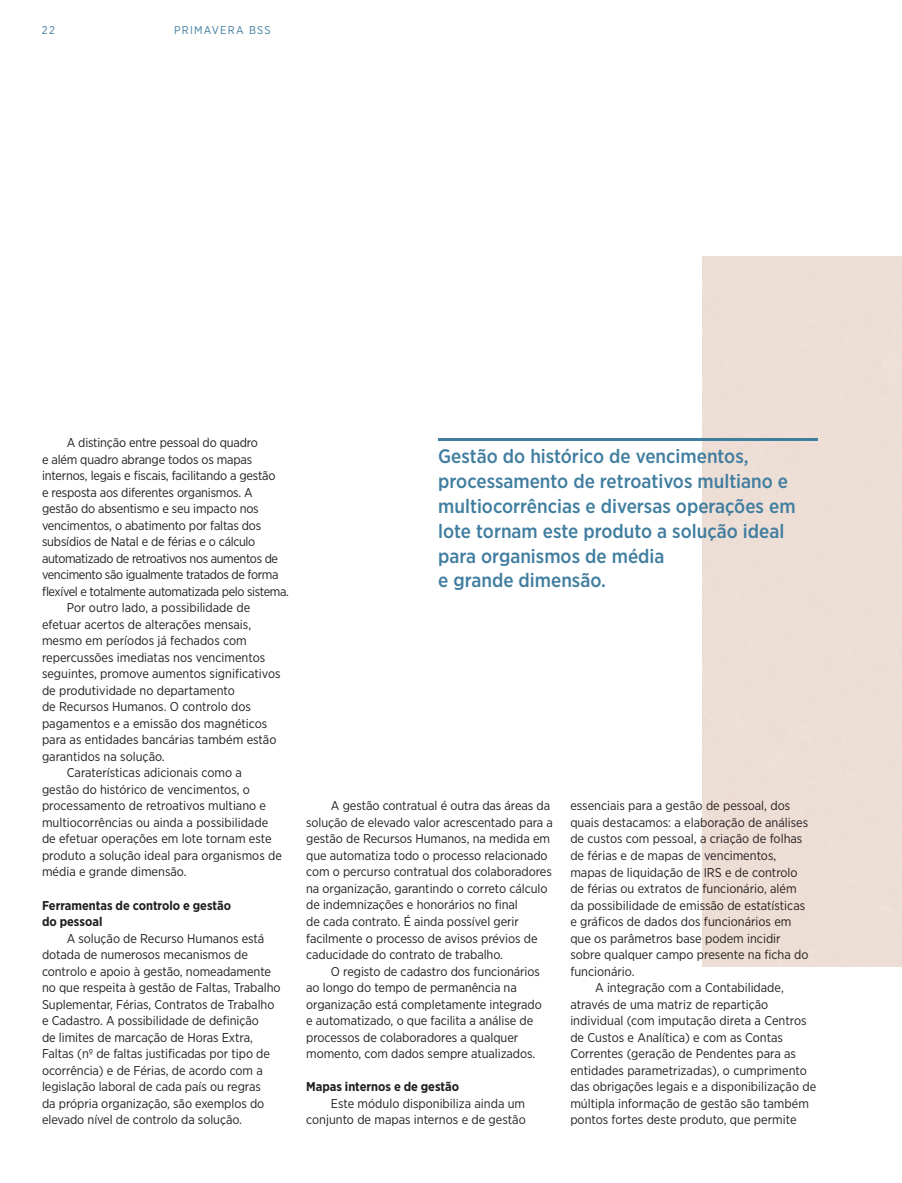
<style>
.page{position:relative;width:902px;height:1183px;background:#fff}
.page>*{position:absolute;margin:0;border:0;box-sizing:border-box;transform-origin:0 0}
.Lead{font:500 19.5px/24.8px "Gotham Narrow";color:#407d9f}
.Body{font:12.75px/16.5px "Gotham Narrow";letter-spacing:-.005em;color:#231f20}
.Intertítulo{font:700 12.75px/16.5px "Gotham Narrow";color:#231f20}
.t1{font:11.25px "Gotham Narrow";letter-spacing:.11em;color:#407d9f}
</style>
<div class="page">
<div style="left:702px;top:257px;width:199px;height:709px;background:#edded5"></div>
<hr style="left:438px;top:438px;width:379px;height:3px;background:#407d9f">
<p class="t1" style="left:42px;top:23px;width:14px">22</p>
<p class="t1" style="left:174px;top:23px;width:98px">PRIMAVERA BSS</p>
<p class="Body" style="left:42px;top:434px;width:248px;text-indent:25px">A distinção entre pessoal do quadro<br>e além quadro abrange todos os mapas internos, legais e fiscais, facilitando a gestão<br>e resposta aos diferentes organismos. A gestão do absentismo e seu impacto nos vencimentos, o abatimento por faltas dos subsídios de Natal e de férias e o cálculo automatizado de retroativos nos aumentos de vencimento são igualmente tratados de forma flexível e totalmente automatizada pelo sistema.</p>
<p class="Body" style="left:42px;top:599px;width:240px;text-indent:25px">Por outro lado, a possibilidade de efetuar acertos de alterações mensais, mesmo em períodos já fechados com repercussões imediatas nos vencimentos seguintes, promove aumentos significativos de produtividade no departamento<br>de Recursos Humanos. O controlo dos pagamentos e a emissão dos magnéticos para as entidades bancárias também estão garantidos na solução.</p>
<p class="Body" style="left:42px;top:764px;width:241px;text-indent:25px">Caraterísticas adicionais como a gestão do histórico de vencimentos, o processamento de retroativos multiano e multiocorrências ou ainda a possibilidade de efetuar operações em lote tornam este produto a solução ideal para organismos de média e grande dimensão.</p>
<p class="Intertítulo" style="left:42px;top:896px;width:191px">Ferramentas de controlo e gestão do pessoal</p>
<p class="Body" style="left:42px;top:929px;width:240px;text-indent:25px">A solução de Recurso Humanos está dotada de numerosos mecanismos de controlo e apoio à gestão, nomeadamente no que respeita à gestão de Faltas, Trabalho Suplementar, Férias, Contratos de Trabalho e Cadastro. A possibilidade de definição<br>de limites de marcação de Horas Extra, Faltas (nº de faltas justificadas por tipo de ocorrência) e de Férias, de acordo com a legislação laboral de cada país ou regras<br>da própria organização, são exemplos do elevado nível de controlo da solução.</p>
<p class="Lead" style="left:438px;top:444px;width:359px">Gestão do histórico de vencimentos, processamento de retroativos multiano e multiocorrências e diversas operações em lote tornam este produto a solução ideal para organismos de média<br>e grande dimensão.</p>
<p class="Body" style="left:306px;top:797px;width:248px;text-indent:25px">A gestão contratual é outra das áreas da solução de elevado valor acrescentado para a gestão de Recursos Humanos, na medida em que automatiza todo o processo relacionado com o percurso contratual dos colaboradores na organização, garantindo o correto cálculo de indemnizações e honorários no final<br>de cada contrato. É ainda possível gerir facilmente o processo de avisos prévios de caducidade do contrato de trabalho.</p>
<p class="Body" style="left:306px;top:962px;width:237px;text-indent:25px">O registo de cadastro dos funcionários ao longo do tempo de permanência na organização está completamente integrado e automatizado, o que facilita a análise de processos de colaboradores a qualquer momento, com dados sempre atualizados.</p>
<p class="Intertítulo" style="left:306px;top:1077px;width:154px">Mapas internos e de gestão</p>
<p class="Body" style="left:306px;top:1094px;width:221px;text-align:right">Este módulo disponibiliza ainda um conjunto de mapas internos e de gestão</p>
<p class="Body" style="left:570px;top:797px;width:240px">essenciais para a gestão de pessoal, dos quais destacamos: a elaboração de análises de custos com pessoal, a criação de folhas de férias e de mapas de vencimentos, mapas de liquidação de IRS e de controlo de férias ou extratos de funcionário, além da possibilidade de emissão de estatísticas e gráficos de dados dos funcionários em que os parâmetros base podem incidir sobre qualquer campo presente na ficha do funcionário.</p>
<p class="Body" style="left:570px;top:978px;width:247px;text-indent:25px">A integração com a Contabilidade, através de uma matriz de repartição individual (com imputação direta a Centros de Custos e Analítica) e com as Contas Correntes (geração de Pendentes para as entidades parametrizadas), o cumprimento das obrigações legais e a disponibilização de múltipla informação de gestão são também pontos fortes deste produto, que permite</p>
</div>
